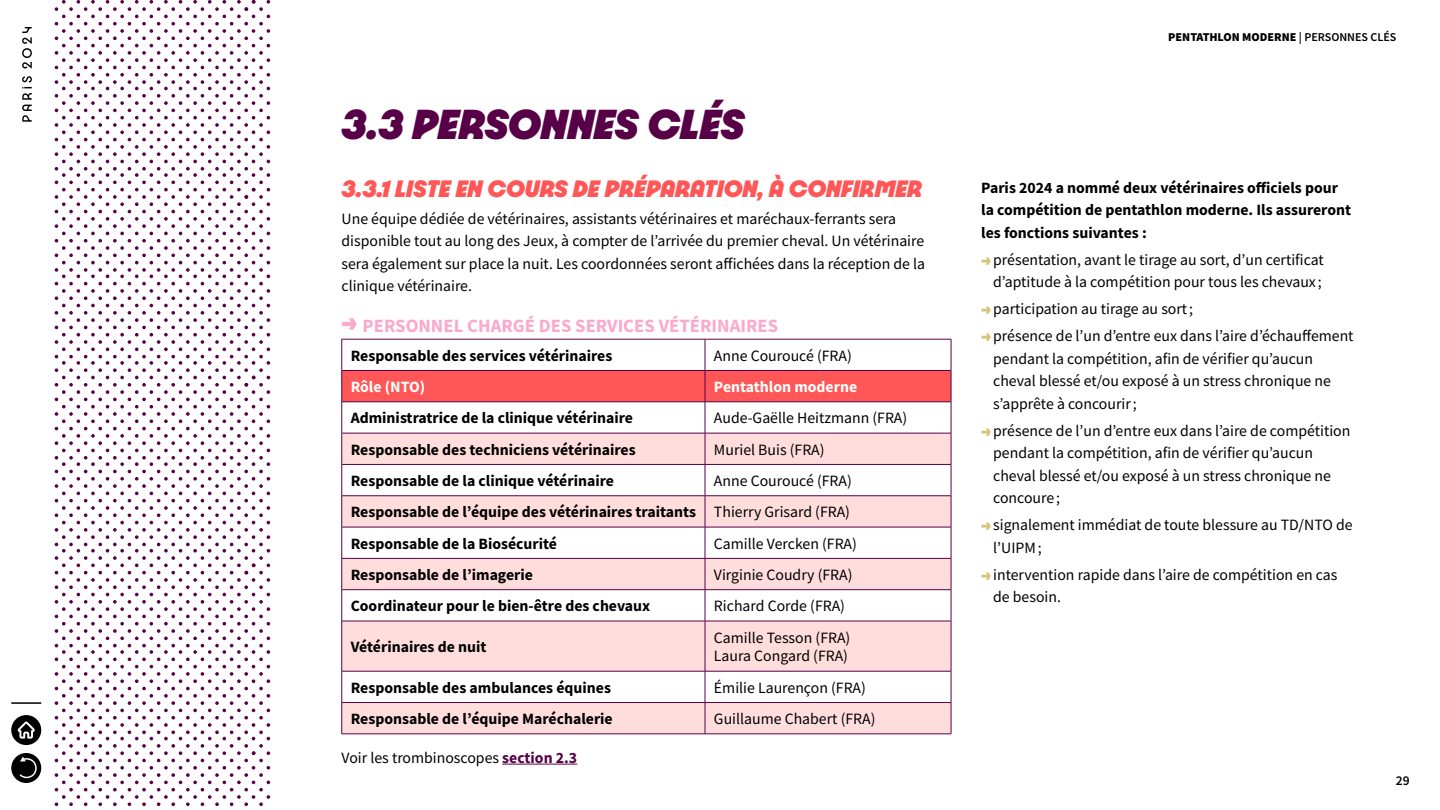
<style>
.page{position:relative;width:1440px;height:810px;background:#fff}
.page>*{position:absolute;margin:0;border:0;box-sizing:border-box;transform-origin:0 0}
.t1{font:italic 900 45px "Paris 2024";color:#570047}
.t2{font:italic 900 25.5px "Paris 2024";color:#ff5757}
.t3{font:700 18.75px "Source Sans Pro";color:#fba9cb}
.t4{font:15.75px/22.5px "Source Sans Pro";color:#000}
.t5{font:700 15.75px/31.3px "Source Sans Pro";color:#000;text-align:justify}
.t6{font:700 15.75px "Source Sans Pro";color:#fff}
.t7{font:600 13.5px "Source Sans Pro";color:#000}
.t8{font:900 12px "Source Sans Pro";color:#000}
.t9{font:600 12px "Source Sans Pro";color:#000}
.s1{font-family:"Paris 2024";font-weight:900;font-size:24.75px}
.s2{font-weight:400}
.s3{font-weight:700;color:#570047}
.s4{font-weight:600}
.s5{font-family:"Paris 2024";font-weight:900;color:#d7c378}
</style>
<div class="page">
<svg style="left:55px;top:0;width:215px;height:806px"></svg>
<svg style="left:22px;top:76px;width:10px;height:46px"></svg>
<svg style="left:22px;top:27px;width:10px;height:42px"></svg>
<div style="left:11px;top:715px;width:30px;height:30px;background:#000;border-radius:50%"></div>
<svg style="left:18px;top:722px;width:17px;height:16px"></svg>
<hr style="left:11px;top:702px;width:30px;height:2px;background:#000">
<div style="left:11px;top:753px;width:30px;height:30px;background:#000;border-radius:50%"></div>
<svg style="left:19px;top:757px;width:20px;height:23px"></svg>
<hr style="left:502px;top:764px;width:75px;height:1px;background:#570047">
<div style="left:343px;top:371px;width:608px;height:31px;background:#ff5757"></div>
<svg style="left:343px;top:434px;width:608px;height:300px;fill:#fdd"></svg>
<hr style="left:342px;top:339px;width:363px;height:1px;background:#570047">
<hr style="left:342px;top:339px;width:1px;height:31px;background:#570047">
<hr style="left:705px;top:339px;width:246px;height:1px;background:#570047">
<hr style="left:705px;top:339px;width:1px;height:31px;background:#570047">
<hr style="left:951px;top:339px;width:1px;height:31px;background:#570047">
<hr style="left:705px;top:371px;width:1px;height:31px;background:#570047">
<hr style="left:342px;top:402px;width:1px;height:31px;background:#570047">
<hr style="left:705px;top:402px;width:1px;height:31px;background:#570047">
<hr style="left:951px;top:402px;width:1px;height:31px;background:#570047">
<hr style="left:342px;top:433px;width:363px;height:1px;background:#570047">
<hr style="left:342px;top:433px;width:1px;height:31px;background:#570047">
<hr style="left:705px;top:433px;width:246px;height:1px;background:#570047">
<hr style="left:705px;top:433px;width:1px;height:31px;background:#570047">
<hr style="left:951px;top:433px;width:1px;height:31px;background:#570047">
<hr style="left:342px;top:464px;width:363px;height:1px;background:#570047">
<hr style="left:342px;top:465px;width:1px;height:31px;background:#570047">
<hr style="left:705px;top:464px;width:246px;height:1px;background:#570047">
<hr style="left:705px;top:465px;width:1px;height:31px;background:#570047">
<hr style="left:951px;top:465px;width:1px;height:31px;background:#570047">
<hr style="left:342px;top:496px;width:363px;height:1px;background:#570047">
<hr style="left:342px;top:496px;width:1px;height:31px;background:#570047">
<hr style="left:705px;top:496px;width:246px;height:1px;background:#570047">
<hr style="left:705px;top:496px;width:1px;height:31px;background:#570047">
<hr style="left:951px;top:496px;width:1px;height:31px;background:#570047">
<hr style="left:342px;top:527px;width:363px;height:1px;background:#570047">
<hr style="left:342px;top:527px;width:1px;height:31px;background:#570047">
<hr style="left:705px;top:527px;width:246px;height:1px;background:#570047">
<hr style="left:705px;top:527px;width:1px;height:31px;background:#570047">
<hr style="left:951px;top:527px;width:1px;height:31px;background:#570047">
<hr style="left:342px;top:558px;width:363px;height:1px;background:#570047">
<hr style="left:342px;top:559px;width:1px;height:31px;background:#570047">
<hr style="left:705px;top:558px;width:246px;height:1px;background:#570047">
<hr style="left:705px;top:559px;width:1px;height:31px;background:#570047">
<hr style="left:951px;top:559px;width:1px;height:31px;background:#570047">
<hr style="left:342px;top:590px;width:363px;height:1px;background:#570047">
<hr style="left:342px;top:590px;width:1px;height:31px;background:#570047">
<hr style="left:705px;top:590px;width:246px;height:1px;background:#570047">
<hr style="left:705px;top:590px;width:1px;height:31px;background:#570047">
<hr style="left:951px;top:590px;width:1px;height:31px;background:#570047">
<hr style="left:342px;top:621px;width:363px;height:1px;background:#570047">
<hr style="left:342px;top:621px;width:1px;height:50px;background:#570047">
<hr style="left:705px;top:621px;width:246px;height:1px;background:#570047">
<hr style="left:705px;top:621px;width:1px;height:50px;background:#570047">
<hr style="left:951px;top:621px;width:1px;height:50px;background:#570047">
<hr style="left:342px;top:671px;width:363px;height:1px;background:#570047">
<hr style="left:342px;top:671px;width:1px;height:31px;background:#570047">
<hr style="left:705px;top:671px;width:246px;height:1px;background:#570047">
<hr style="left:705px;top:671px;width:1px;height:31px;background:#570047">
<hr style="left:951px;top:671px;width:1px;height:31px;background:#570047">
<hr style="left:342px;top:702px;width:363px;height:1px;background:#570047">
<hr style="left:342px;top:703px;width:1px;height:31px;background:#570047">
<hr style="left:705px;top:702px;width:246px;height:1px;background:#570047">
<hr style="left:705px;top:703px;width:1px;height:31px;background:#570047">
<hr style="left:951px;top:703px;width:1px;height:31px;background:#570047">
<hr style="left:342px;top:734px;width:363px;height:1px;background:#570047">
<hr style="left:705px;top:734px;width:246px;height:1px;background:#570047">
<hr style="left:342px;top:370px;width:363px;height:1px;background:#570047">
<hr style="left:342px;top:371px;width:1px;height:31px;background:#570047">
<hr style="left:705px;top:370px;width:246px;height:1px;background:#570047">
<hr style="left:951px;top:371px;width:1px;height:31px;background:#570047">
<hr style="left:342px;top:402px;width:363px;height:1px;background:#570047">
<hr style="left:705px;top:402px;width:246px;height:1px;background:#570047">
<h1 class="t1" style="left:342px;top:95px;width:404px">3.3 PERSONNES CLÉS</h1>
<h2 class="t2" style="left:342px;top:172px;width:582px">3.3.1 LISTE EN COURS DE PRÉPARATION, À CONFIRMER</h2>
<p class="t4" style="left:342px;top:207px;width:585px">Une équipe dédiée de vétérinaires, assistants vétérinaires et maréchaux-ferrants sera disponible tout au long des Jeux, à compter de l’arrivée du premier cheval. Un vétérinaire sera également sur place la nuit. Les coordonnées seront affichées dans la réception de la clinique vétérinaire.</p>
<p class="t3" style="left:342px;top:313px;width:438px"><span class="s1">→</span> PERSONNEL CHARGÉ DES SERVICES VÉTÉRINAIRES</p>
<p class="t5" style="left:351px;top:340px;width:263px">Responsable des services vétérinaires</p>
<p class="t4" style="left:714px;top:344px;width:139px">Anne Couroucé (FRA)</p>
<p class="t6" style="left:351px;top:376px;width:76px">Rôle (NTO)</p>
<p class="t6" style="left:714px;top:376px;width:145px">Pentathlon moderne</p>
<p class="t5" style="left:351px;top:402px;width:284px">Administratrice de la clinique vétérinaire</p>
<p class="t4" style="left:714px;top:407px;width:195px">Aude-Gaëlle Heitzmann (FRA)</p>
<p class="t5" style="left:351px;top:434px;width:286px">Responsable des techniciens vétérinaires</p>
<p class="t4" style="left:714px;top:438px;width:112px">Muriel Buis (FRA)</p>
<p class="t5" style="left:351px;top:465px;width:265px">Responsable de la clinique vétérinaire</p>
<p class="t5" style="left:351px;top:465px;width:503px;text-indent:363px"><span class="s2">Anne Couroucé (FRA)<br></span>Responsable de l’équipe des vétérinaires traitants <span class="s2">Thierry Grisard (FRA)<br></span>Responsable de la Biosécurité</p>
<p class="t4" style="left:714px;top:532px;width:144px">Camille Vercken (FRA)</p>
<p class="t5" style="left:351px;top:559px;width:184px">Responsable de l’imagerie</p>
<p class="t4" style="left:714px;top:563px;width:140px">Virginie Coudry (FRA)</p>
<p class="t5" style="left:351px;top:590px;width:301px">Coordinateur pour le bien-être des chevaux</p>
<p class="t4" style="left:714px;top:595px;width:133px">Richard Corde (FRA)</p>
<p class="t5" style="left:351px;top:631px;width:137px">Vétérinaires de nuit</p>
<p class="t4" style="left:714px;top:628px;width:138px;line-height:18.9px">Camille Tesson (FRA)<br>Laura Congard (FRA)</p>
<p class="t5" style="left:351px;top:672px;width:262px">Responsable des ambulances équines</p>
<p class="t4" style="left:714px;top:676px;width:153px">Émilie Laurençon (FRA)</p>
<p class="t5" style="left:351px;top:703px;width:264px">Responsable de l’équipe Maréchalerie</p>
<p class="t4" style="left:714px;top:708px;width:163px">Guillaume Chabert (FRA)</p>
<p class="t4" style="left:342px;top:746px;width:237px">Voir les trombinoscopes <span class="s3">section 2.3</span></p>
<p class="t8" style="left:1168px;top:29px;width:172px">PENTATHLON MODERNE <span class="s4">| PERSONN</span></p>
<p class="t9" style="left:1355px;top:29px;width:43px">ES CLÉS</p>
<p class="t5" style="left:981px;top:176px;width:371px;line-height:22.5px;text-align:left">Paris 2024 a nommé deux vétérinaires officiels pour la compétition de pentathlon moderne. Ils assureront les fonctions suivantes :</p>
<p class="t4" style="left:981px;top:248px;width:344px;text-align:right"><span class="s5">→</span>présentation, avant le tirage au sort, d’un certificat d’aptitude à la compétition pour tous les chevaux ;</p>
<p class="t4" style="left:981px;top:297px;width:213px"><span class="s5">→</span>participation au tirage au sort;</p>
<p class="t4" style="left:993px;top:324px;width:362px;text-indent:-12px"><span class="s5">→</span>présence de l’un d’entre eux dans l’aire d’échauffement pendant la compétition, afin de vérifier qu’aucun cheval blessé et/ou exposé à un stress chronique ne s’apprête à concourir;</p>
<p class="t4" style="left:993px;top:419px;width:359px;text-indent:-12px"><span class="s5">→</span>présence de l’un d’entre eux dans l’aire de compétition pendant la compétition, afin de vérifier qu’aucun cheval blessé et/ou exposé à un stress chronique ne concoure ;</p>
<p class="t4" style="left:993px;top:514px;width:361px;text-indent:-12px"><span class="s5">→</span>signalement immédiat de toute blessure au TD/NTO de l’UIPM;</p>
<p class="t4" style="left:993px;top:563px;width:346px;text-indent:-12px"><span class="s5">→</span>intervention rapide dans l’aire de compétition en cas de besoin.</p>
<p class="t7" style="left:1396px;top:771px;width:15px">29</p>
</div>
